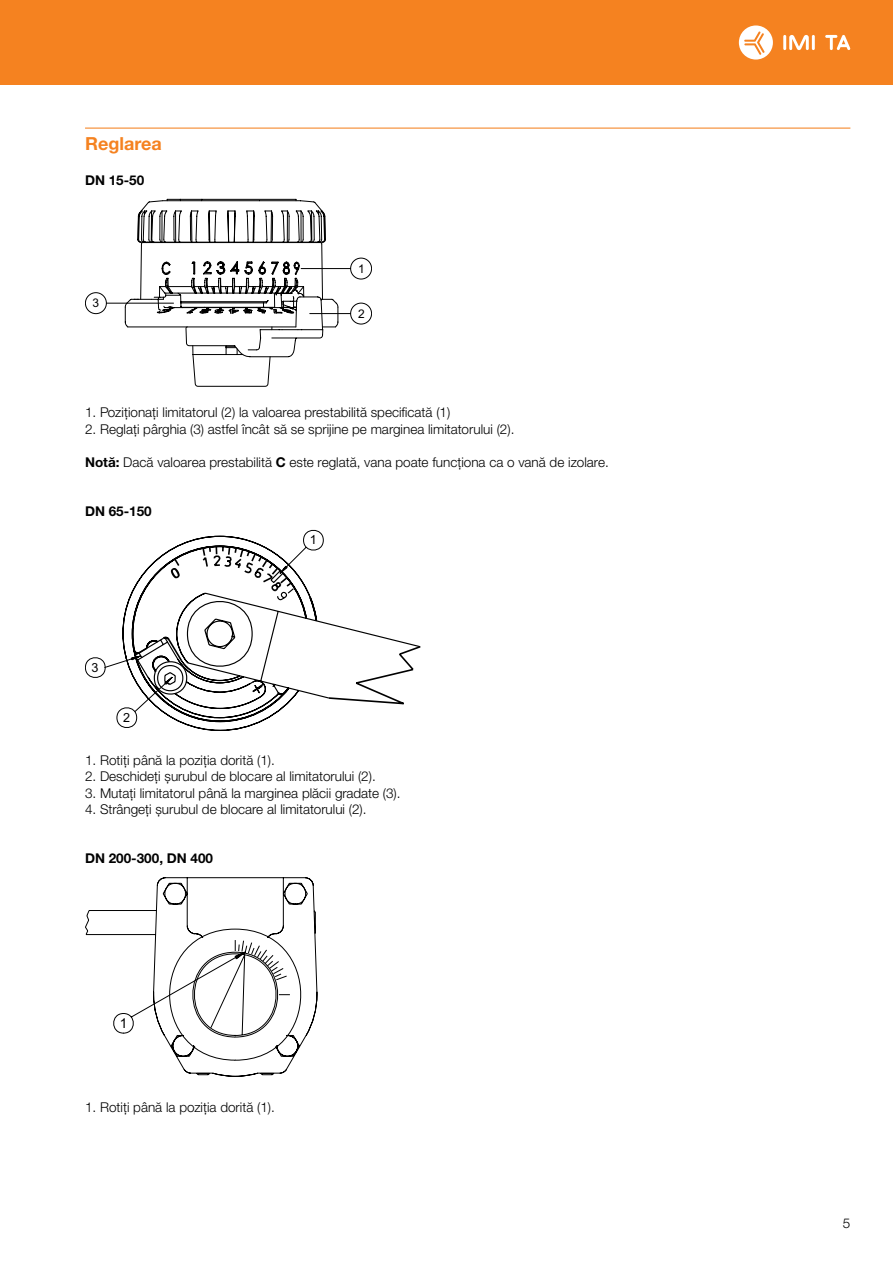
<style>
.page{position:relative;width:893px;height:1263px;background:#fff}
.page>*{position:absolute;margin:0;border:0;box-sizing:border-box;transform-origin:0 0}
.t1{font:700 18px "Helvetica Neue LTW1 G";color:#f58220}
.t2{font:13.65px "Arial";color:#000}
.t3{font:300 13.5px "Helvetica Neue LTW1 G";color:#000}
.t4{font:700 13.5px "Helvetica Neue LTW1 G";color:#000}
.t5{font:12.6px "Arial";color:#000}
.t6{font:12px "Arial";color:#000}
.s1{font-weight:700}
</style>
<div class="page">
<div style="left:0;top:0;width:893px;height:85px;background:#f58220"></div>
<hr style="left:783px;top:35px;width:3px;height:15px;background:#fff">
<hr style="left:812px;top:35px;width:3px;height:15px;background:#fff">
<svg style="left:789px;top:35px;width:20px;height:15px"></svg>
<svg style="left:825px;top:35px;width:25px;height:15px"></svg>
<svg style="left:739px;top:25px;width:34px;height:35px"></svg>
<hr style="left:85px;top:128px;width:765px;height:1px;background:#f58220">
<svg style="left:124px;top:199px;width:215px;height:188px"></svg>
<div style="left:350px;top:258px;width:22px;height:21px;border:1px solid #000;border-radius:50%"></div>
<hr style="left:301px;top:268px;width:50px;height:1px;background:#000">
<div style="left:350px;top:303px;width:22px;height:21px;border:1px solid #000;border-radius:50%"></div>
<hr style="left:310px;top:313px;width:41px;height:1px;background:#000">
<hr style="left:106px;top:303px;width:68px;height:1px;background:#000">
<div style="left:85px;top:292px;width:22px;height:22px;border:1px solid #000;border-radius:50%"></div>
<svg style="left:324px;top:622px;width:96px;height:83px"></svg>
<svg style="left:85px;top:530px;width:239px;height:201px"></svg>
<svg style="left:85px;top:877px;width:232px;height:200px"></svg>
<svg style="left:110px;top:955px;width:129px;height:79px"></svg>
<h1 class="t1" style="left:85px;top:132px;width:78px">Reglarea</h1>
<p class="t4" style="left:85px;top:172px;width:61px">DN 15-50</p>
<p class="t6" style="left:93px;top:294px;width:8px">3</p>
<p class="t6" style="left:358px;top:260px;width:8px">1</p>
<p class="t6" style="left:358px;top:305px;width:8px">2</p>
<p class="t3" style="left:85px;top:404px;width:367px">1. Poziționați limitatorul (2) la valoarea prestabilită specificată (1)</p>
<p class="t3" style="left:85px;top:421px;width:431px">2. Reglați pârghia (3) astfel încât să se sprijine pe marginea limitatorului (2).</p>
<p class="t3" style="left:85px;top:454px;width:525px"><span class="s1">Notă:</span> Dacă valoarea prestabilită <span class="s1">C</span> este reglată, vana poate funcționa ca o vană de izolare.</p>
<p class="t4" style="left:85px;top:502px;width:68px">DN 65-150</p>
<p class="t5" style="left:92px;top:658px;width:9px">3</p>
<p class="t5" style="left:123px;top:709px;width:9px">2</p>
<p class="t5" style="left:310px;top:531px;width:9px">1</p>
<p class="t3" style="left:85px;top:752px;width:191px">1. Rotiți până la poziția dorită (1).</p>
<p class="t3" style="left:85px;top:768px;width:292px">2. Deschideți șurubul de blocare al limitatorului (2).</p>
<p class="t3" style="left:85px;top:785px;width:317px">3. Mutați limitatorul până la marginea plăcii gradate (3).</p>
<p class="t3" style="left:85px;top:801px;width:283px">4. Strângeți șurubul de blocare al limitatorului (2).</p>
<p class="t4" style="left:85px;top:850px;width:130px">DN 200-300, DN 400</p>
<p class="t2" style="left:120px;top:1014px;width:9px">1</p>
<p class="t3" style="left:85px;top:1099px;width:191px">1. Rotiți până la poziția dorită (1).</p>
<p class="t3" style="left:843px;top:1215px;width:9px">5</p>
</div>
